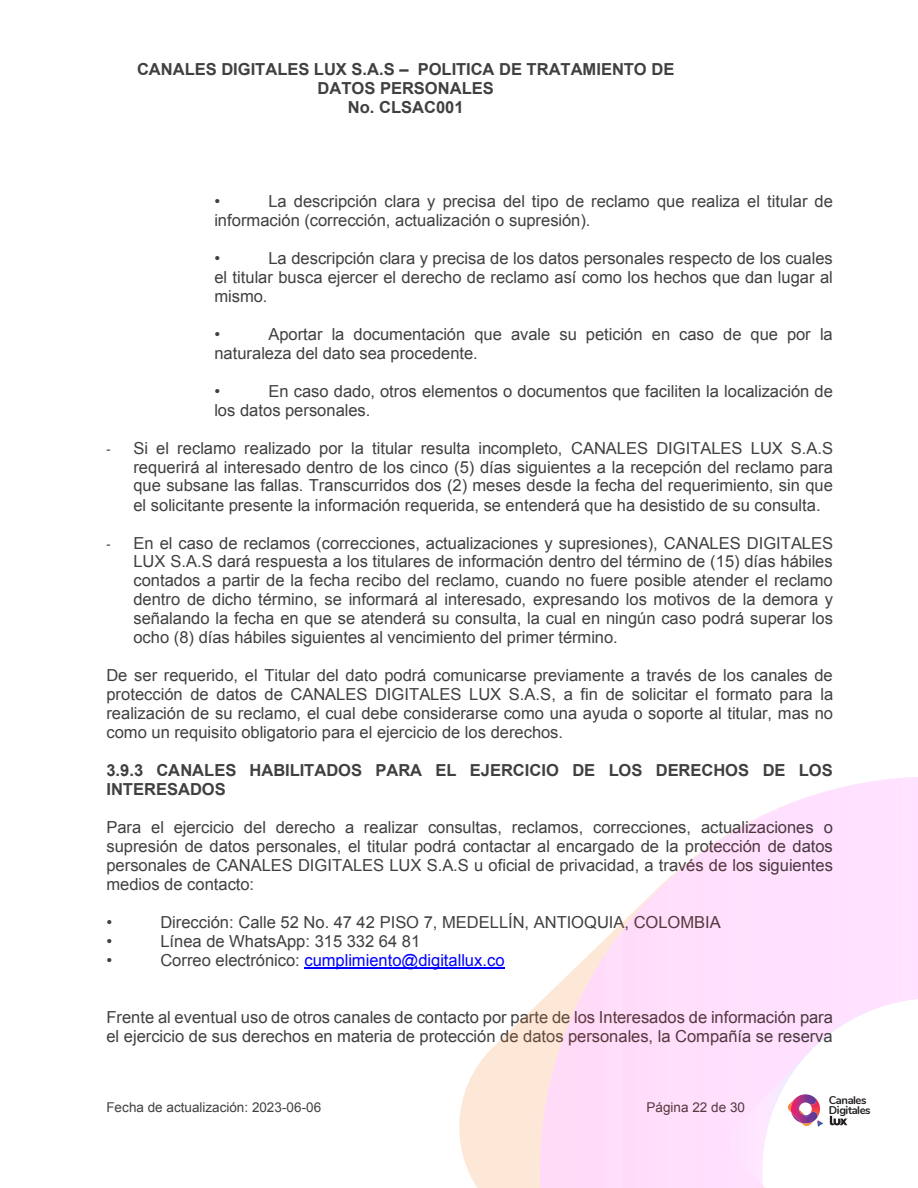
<style>
.page{position:relative;width:918px;height:1188px;background:#fff}
.page>*{position:absolute;margin:0;border:0;box-sizing:border-box;transform-origin:0 0}
.t1{font:16.5px/18.9px "Arial";color:#404040;text-align:justify}
.t2{font:700 16.5px/19px "Arial";letter-spacing:-.005em;color:#404040;text-align:center}
.t3{font:16.5px "Arial";color:#00f}
.t4{font:13.5px "Arial";letter-spacing:.005em;color:#404040}
.t5{font:700 11.25px/10.2px "Nunito";letter-spacing:-.04em;color:#231f20}
.s1{font-family:"Arial Narrow";font-size:15px}
.s2{color:#404040}
</style>
<div class="page">
<hr style="left:305px;top:968px;width:200px;height:1px;background:#00f">
<svg style="left:459px;top:967px;width:81px;height:221px;fill:#fde8d8"></svg>
<svg style="left:540px;top:777px;width:378px;height:411px"></svg>
<svg style="left:731px;top:877px;width:187px;height:311px"></svg>
<p class="t2" style="left:137px;top:60px;width:539px">CANALES DIGITALES LUX S.A.S – POLITICA DE TRATAMIENTO DE<br>DATOS PERSONALES<br>No. CLSAC001</p>
<p class="t1" style="left:214px;top:192px;width:620px;text-indent:54px">La descripción clara y precisa del tipo de reclamo que realiza el titular de información (corrección, actualización o supresión).</p>
<p class="t1" style="left:214px;top:249px;width:7px">•</p>
<p class="t1" style="left:214px;top:191px;width:7px">•</p>
<p class="t1" style="left:214px;top:249px;width:620px;text-indent:54px">La descripción clara y precisa de los datos personales respecto de los cuales el titular busca ejercer el derecho de reclamo así como los hechos que dan lugar al mismo.</p>
<p class="t1" style="left:214px;top:324px;width:7px">•</p>
<p class="t1" style="left:214px;top:325px;width:620px;text-indent:54px">Aportar la documentación que avale su petición en caso de que por la naturaleza del dato sea procedente.</p>
<p class="t1" style="left:214px;top:381px;width:7px">•</p>
<p class="t1" style="left:214px;top:381px;width:620px;text-indent:54px">En caso dado, otros elementos o documentos que faciliten la localización de los datos personales.</p>
<p class="t1" style="left:133px;top:439px;width:701px;text-indent:-27px"><span class="s1">-</span> Si el reclamo realizado por la titular resulta incompleto, CANALES DIGITALES LUX S.A.S requerirá al interesado dentro de los cinco (5) días siguientes a la recepción del reclamo para que subsane las fallas. Transcurridos dos (2) meses desde la fecha del requerimiento, sin que el solicitante presente la información requerida, se entenderá que ha desistido de su consulta.</p>
<p class="t1" style="left:133px;top:533px;width:701px;text-indent:-27px"><span class="s1">-</span> En el caso de reclamos (correcciones, actualizaciones y supresiones), CANALES DIGITALES LUX S.A.S dará respuesta a los titulares de información dentro del término de (15) días hábiles contados a partir de la fecha recibo del reclamo, cuando no fuere posible atender el reclamo dentro de dicho término, se informará al interesado, expresando los motivos de la demora y señalando la fecha en que se atenderá su consulta, la cual en ningún caso podrá superar los ocho (8) días hábiles siguientes al vencimiento del primer término.</p>
<p class="t1" style="left:106px;top:666px;width:728px">De ser requerido, el Titular del dato podrá comunicarse previamente a través de los canales de protección de datos de CANALES DIGITALES LUX S.A.S, a fin de solicitar el formato para la realización de su reclamo, el cual debe considerarse como una ayuda o soporte al titular, mas no como un requisito obligatorio para el ejercicio de los derechos.</p>
<p class="t2" style="left:106px;top:762px;width:728px;text-align:left">3.9.3 CANALES HABILITADOS PARA EL EJERCICIO DE LOS DERECHOS DE LOS<br>INTERESADOS</p>
<p class="t1" style="left:106px;top:818px;width:728px">Para el ejercicio del derecho a realizar consultas, reclamos, correcciones, actualizaciones o supresión de datos personales, el titular podrá contactar al encargado de la protección de datos personales de CANALES DIGITALES LUX S.A.S u oficial de privacidad, a través de los siguientes medios de contacto:</p>
<p class="t1" style="left:106px;top:913px;width:7px">•</p>
<p class="t1" style="left:160px;top:913px;width:562px">Dirección: Calle 52 No. 47 42 PISO 7, MEDELLÍN, ANTIOQUIA, COLOMBIA</p>
<p class="t1" style="left:106px;top:932px;width:7px">•</p>
<p class="t1" style="left:160px;top:932px;width:261px">Línea de WhatsApp: 315 332 64 81</p>
<p class="t1" style="left:106px;top:951px;width:7px">•</p>
<p class="t3" style="left:160px;top:949px;width:346px"><span class="s2">Correo electrónico:</span> cumplimiento@digitallux.co</p>
<p class="t1" style="left:106px;top:1008px;width:728px">Frente al eventual uso de otros canales de contacto por parte de los Interesados de información para el ejercicio de sus derechos en materia de protección de datos personales, la Compañía se reserva</p>
<p class="t4" style="left:106px;top:1098px;width:216px">Fecha de actualización: 2023-06-06</p>
<p class="t4" style="left:646px;top:1098px;width:100px">Página 22 de 30</p>
<p class="t5" style="left:829px;top:1094px;width:43px">Canales<br>Digitales</p>
</div>
